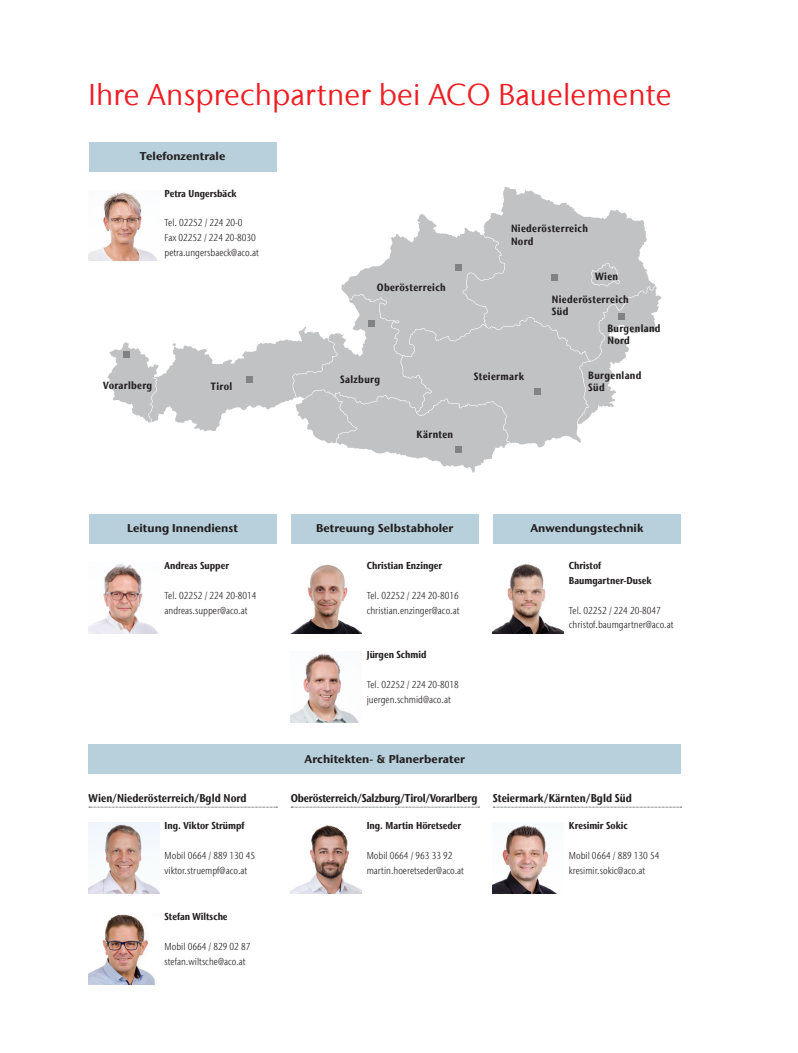
<style>
.page{position:relative;width:798px;height:1053px;background:#fff}
.page>*{position:absolute;margin:0;border:0;box-sizing:border-box;transform-origin:0 0}
.Heading{font:30px "Stone Sans IIITC Com";letter-spacing:.005em;color:#ee1d23}
.Subheadline{font:700 11.25px "Stone Sans IIITC Com";letter-spacing:.005em;color:#231f20}
.X-axis{font:700 condensed 11.25px "Stone Sans IIITC Com";color:#231f20}
.X-axis-2{font:700 condensed 11.25px "Stone Sans IIITC Com";letter-spacing:-.02em;color:#231f20}
.t1{font:700 condensed 10.5px/12.6px "Stone Sans IIITC Com";letter-spacing:.03em;color:#231f20}
.Text_left-justified{font:300 condensed 10px "Stone Sans IIITC Com";color:#231f20}
.Text_left-justified-2{font:700 condensed 10px/14.9px "Stone Sans IIITC Com";color:#231f20}
</style>
<div class="page">
<img style="left:89px;top:564px;width:69px;height:69px">
<div style="left:89px;top:514px;width:187px;height:30px;background:#b8cfdc"></div>
<div style="left:291px;top:514px;width:187px;height:30px;background:#b8cfdc"></div>
<div style="left:493px;top:514px;width:187px;height:30px;background:#b8cfdc"></div>
<svg style="left:89px;top:806px;width:188px;height:1px"></svg>
<div style="left:89px;top:744px;width:591px;height:30px;background:#b8cfdc"></div>
<img style="left:89px;top:822px;width:70px;height:71px">
<img style="left:493px;top:825px;width:63px;height:68px">
<svg style="left:291px;top:806px;width:188px;height:1px"></svg>
<svg style="left:493px;top:806px;width:188px;height:1px"></svg>
<svg style="left:107px;top:187px;width:554px;height:285px"></svg>
<svg style="left:148px;top:376px;width:9px;height:47px"></svg>
<svg style="left:292px;top:234px;width:364px;height:212px"></svg>
<div style="left:534px;top:388px;width:7px;height:6px;background:#808285"></div>
<div style="left:454px;top:447px;width:7px;height:6px;background:#808285"></div>
<div style="left:246px;top:376px;width:6px;height:7px;background:#808285"></div>
<div style="left:123px;top:351px;width:7px;height:6px;background:#808285"></div>
<img style="left:89px;top:190px;width:70px;height:71px">
<div style="left:89px;top:142px;width:187px;height:29px;background:#b8cfdc"></div>
<img style="left:291px;top:564px;width:70px;height:69px">
<img style="left:291px;top:654px;width:67px;height:68px">
<img style="left:493px;top:564px;width:70px;height:69px">
<img style="left:291px;top:825px;width:70px;height:68px">
<img style="left:89px;top:914px;width:66px;height:70px">
<p class="Heading" style="left:89px;top:76px;width:584px">Ihre Ansprechpartner bei ACO Bauelemente</p>
<p class="Subheadline" style="left:140px;top:149px;width:87px">Telefonzentrale</p>
<p class="Text_left-justified-2" style="left:164px;top:185px;width:74px">Petra Ungersbäck</p>
<p class="Text_left-justified" style="left:164px;top:217px;width:79px">Tel. 02252 / 224 20-0</p>
<p class="Text_left-justified" style="left:164px;top:232px;width:93px">Fax 02252 / 224 20-8030</p>
<p class="Text_left-justified" style="left:164px;top:246px;width:96px">petra.ungersbaeck@aco.at</p>
<p class="t1" style="left:103px;top:379px;width:50px">Vorarlberg</p>
<p class="t1" style="left:211px;top:380px;width:23px">Tirol</p>
<p class="t1" style="left:377px;top:280px;width:70px">Oberösterreich</p>
<p class="t1" style="left:340px;top:372px;width:41px">Salzburg</p>
<p class="t1" style="left:416px;top:427px;width:38px">Kärnten</p>
<p class="t1" style="left:511px;top:222px;width:78px">Niederösterreich<br>Nord</p>
<p class="t1" style="left:595px;top:270px;width:24px">Wien</p>
<p class="t1" style="left:551px;top:292px;width:78px">Niederösterreich</p>
<p class="t1" style="left:551px;top:305px;width:18px">Süd</p>
<p class="t1" style="left:473px;top:370px;width:52px">Steiermark</p>
<p class="t1" style="left:607px;top:321px;width:55px">Burgenland</p>
<p class="t1" style="left:607px;top:334px;width:24px">Nord</p>
<p class="t1" style="left:588px;top:368px;width:55px">Burgenland</p>
<p class="t1" style="left:588px;top:381px;width:18px">Süd</p>
<p class="Subheadline" style="left:127px;top:521px;width:112px">Leitung Innendienst</p>
<p class="Subheadline" style="left:316px;top:521px;width:139px">Betreuung Selbstabholer</p>
<p class="Subheadline" style="left:530px;top:521px;width:115px">Anwendungstechnik</p>
<p class="Text_left-justified-2" style="left:164px;top:557px;width:66px">Andreas Supper</p>
<p class="Text_left-justified" style="left:164px;top:589px;width:93px">Tel. 02252 / 224 20-8014</p>
<p class="Text_left-justified" style="left:164px;top:604px;width:85px">andreas.supper@aco.at</p>
<p class="X-axis" style="left:89px;top:791px;width:159px">Wien/Niederösterreich/Bgld Nord</p>
<p class="Text_left-justified-2" style="left:164px;top:818px;width:82px">Ing. Viktor Strümpf</p>
<p class="Text_left-justified" style="left:164px;top:849px;width:92px">Mobil 0664 / 889 130 45</p>
<p class="Text_left-justified" style="left:164px;top:864px;width:84px">viktor.struempf@aco.at</p>
<p class="Text_left-justified-2" style="left:164px;top:908px;width:64px">Stefan Wiltsche</p>
<p class="Text_left-justified" style="left:164px;top:940px;width:87px">Mobil 0664 / 829 02 87</p>
<p class="Text_left-justified" style="left:164px;top:954px;width:83px">stefan.wiltsche@aco.at</p>
<p class="Text_left-justified-2" style="left:366px;top:557px;width:77px">Christian Enzinger</p>
<p class="Text_left-justified" style="left:366px;top:589px;width:93px">Tel. 02252 / 224 20-8016</p>
<p class="Text_left-justified" style="left:366px;top:604px;width:94px">christian.enzinger@aco.at</p>
<p class="Text_left-justified-2" style="left:366px;top:647px;width:61px">Jürgen Schmid</p>
<p class="Text_left-justified" style="left:366px;top:678px;width:93px">Tel. 02252 / 224 20-8018</p>
<p class="Text_left-justified" style="left:366px;top:693px;width:85px">juergen.schmid@aco.at</p>
<p class="Subheadline" style="left:304px;top:751px;width:162px">Architekten- &amp; Planerberater</p>
<p class="Text_left-justified-2" style="left:568px;top:557px;width:84px">Christof<br>Baumgartner-Dusek</p>
<p class="Text_left-justified" style="left:568px;top:604px;width:93px">Tel. 02252 / 224 20-8047</p>
<p class="Text_left-justified" style="left:568px;top:619px;width:106px">christof.baumgartner@aco.at</p>
<p class="X-axis-2" style="left:291px;top:791px;width:188px">Oberösterreich/Salzburg/Tirol/Vorarlberg</p>
<p class="X-axis" style="left:493px;top:791px;width:140px">Steiermark/Kärnten/Bgld Süd</p>
<p class="Text_left-justified-2" style="left:366px;top:818px;width:96px">Ing. Martin Höretseder</p>
<p class="Text_left-justified" style="left:366px;top:849px;width:87px">Mobil 0664 / 963 33 92</p>
<p class="Text_left-justified" style="left:366px;top:864px;width:99px">martin.hoeretseder@aco.at</p>
<p class="Text_left-justified-2" style="left:568px;top:818px;width:60px">Kresimir Sokic</p>
<p class="Text_left-justified" style="left:568px;top:849px;width:92px">Mobil 0664 / 889 130 54</p>
<p class="Text_left-justified" style="left:568px;top:864px;width:78px">kresimir.sokic@aco.at</p>
</div>
